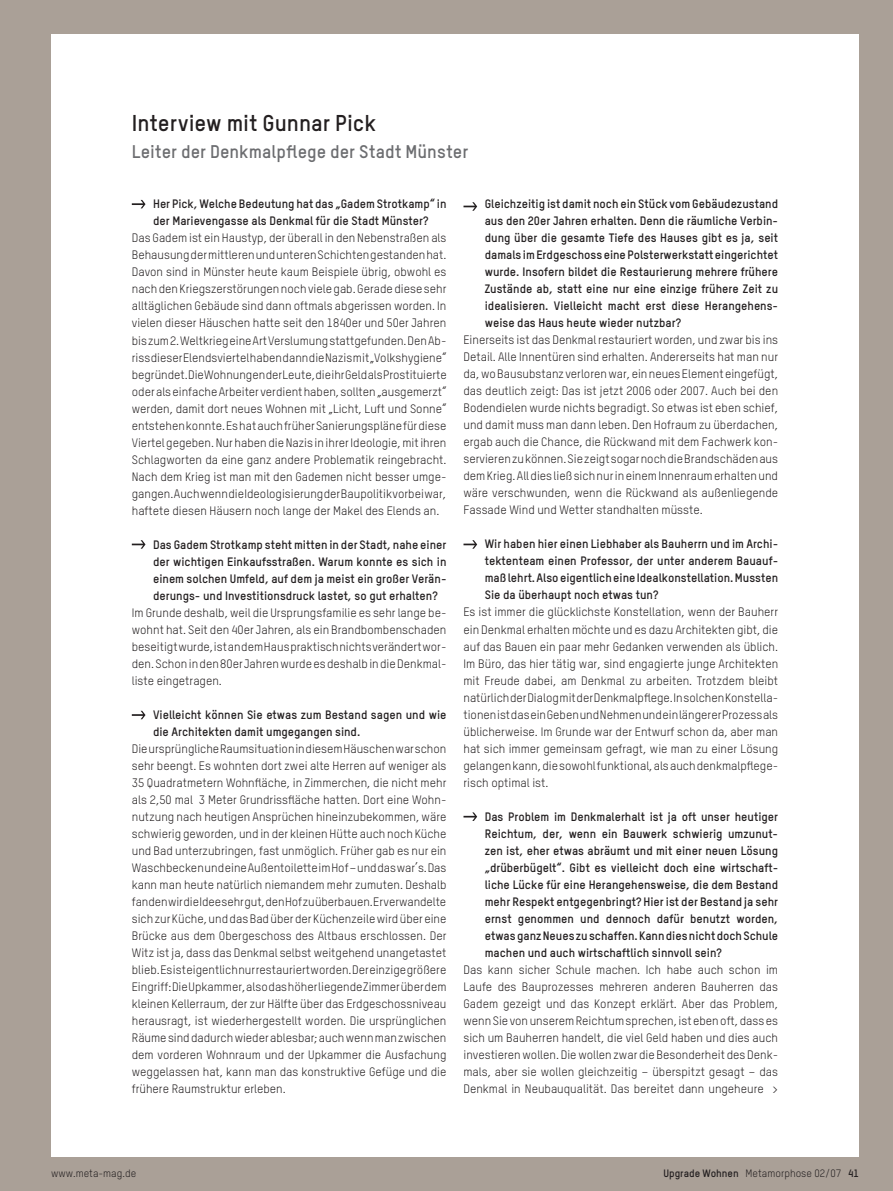
<style>
.page{position:relative;width:893px;height:1191px;background:#aaa097}
.page>*{position:absolute;margin:0;border:0;box-sizing:border-box;transform-origin:0 0}
.t1{font:900 22.5px "TSTAR";color:#231f20}
.t2{font:900 18px "TSTAR";color:#6c6d70}
.t3{font:12px/17px "TSTAR";color:#231f20;text-align:justify}
.t4{font:900 12px/17px "TSTAR";color:#231f20;text-align:justify}
.t5{font:10.5px "TSTAR";color:#231f20}
.s1{font-weight:900}
</style>
<div class="page">
<div style="left:51px;top:34px;width:808px;height:1123px;background:#fff"></div>
<svg style="left:132px;top:200px;width:14px;height:8px"></svg>
<svg style="left:132px;top:540px;width:14px;height:9px"></svg>
<svg style="left:132px;top:711px;width:14px;height:8px"></svg>
<svg style="left:463px;top:202px;width:14px;height:9px"></svg>
<svg style="left:463px;top:540px;width:14px;height:9px"></svg>
<svg style="left:463px;top:812px;width:14px;height:9px"></svg>
<h1 class="t1" style="left:132px;top:110px;width:246px">Interview mit Gunnar Pick</h1>
<h2 class="t2" style="left:132px;top:141px;width:338px">Leiter der Denkmalpflege der Stadt Münster</h2>
<p class="t4" style="left:153px;top:195px;width:295px">Her Pick, Welche Bedeutung hat das „Gadem Strotkamp“ in der Marievengasse als Denkmal für die Stadt Münster?</p>
<p class="t3" style="left:132px;top:229px;width:316px">Das Gadem ist ein Haustyp, der überall in den Nebenstraßen als Behausung der mittleren und unteren Schichten gestanden hat.<br>Davon sind in Münster heute kaum Beispiele übrig, obwohl es nach den Kriegszerstörungen noch viele gab. Gerade diese sehr alltäglichen Gebäude sind dann oftmals abgerissen worden. In vielen dieser Häuschen hatte seit den 1840er und 50er Jahren bis zum 2. Weltkrieg eine Art Verslumung stattgefunden. Den Ab&shy;riss dieser Elendsviertel haben dann die Nazis mit „Volkshygiene“ begründet. Die Wohnungen der Leute, die ihr Geld als Prostituierte oder als einfache Arbeiter verdient haben, sollten „ausgemerzt“ werden, damit dort neues Wohnen mit „Licht, Luft und Sonne“ entstehen konnte. Es hat auch früher Sanierungspläne für diese Viertel gegeben. Nur haben die Nazis in ihrer Ideologie, mit ihren Schlagworten da eine ganz andere Problematik reingebracht.<br>Nach dem Krieg ist man mit den Gademen nicht besser umge&shy;gangen. Auch wenn die Ideologisierung der Baupolitik vorbei war, haftete diesen Häusern noch lange der Makel des Elends an.</p>
<p class="t4" style="left:153px;top:536px;width:295px">Das Gadem Strotkamp steht mitten in der Stadt, nahe einer der wichtigen Einkaufsstraßen. Warum konnte es sich in einem solchen Umfeld, auf dem ja meist ein großer Verän&shy;derungs- und Investitionsdruck lastet, so gut erhalten?</p>
<p class="t3" style="left:132px;top:604px;width:316px">Im Grunde deshalb, weil die Ursprungsfamilie es sehr lange be&shy;wohnt hat. Seit den 40er Jahren, als ein Brandbombenschaden beseitigt wurde, ist an dem Haus praktisch nichts verändert wor&shy;den. Schon in den 80er Jahren wurde es deshalb in die Denkmal&shy;liste eingetragen.</p>
<p class="t4" style="left:153px;top:706px;width:295px">Vielleicht können Sie etwas zum Bestand sagen und wie die Architekten damit umgegangen sind.</p>
<p class="t3" style="left:132px;top:740px;width:316px">Die ursprüngliche Raumsituation in diesem Häuschen war schon sehr beengt. Es wohnten dort zwei alte Herren auf weniger als 35 Quadratmetern Wohnfläche, in Zimmerchen, die nicht mehr als 2,50 mal 3 Meter Grundrissfläche hatten. Dort eine Wohn&shy;nutzung nach heutigen Ansprüchen hineinzubekommen, wäre schwierig geworden, und in der kleinen Hütte auch noch Küche und Bad unterzubringen, fast unmöglich. Früher gab es nur ein Waschbecken und eine Außentoilette im Hof – und das war’s. Das kann man heute natürlich niemandem mehr zumuten. Deshalb fanden wir die Idee sehr gut, den Hof zu überbauen. Er verwandelte sich zur Küche, und das Bad über der Küchenzeile wird über eine Brücke aus dem Obergeschoss des Altbaus erschlossen. Der Witz ist ja, dass das Denkmal selbst weitgehend unangetastet blieb. Es ist eigentlich nur restauriert worden. Der einzige größere Eingriff: Die Upkammer, also das höher liegende Zimmer über dem kleinen Kellerraum, der zur Hälfte über das Erdgeschossniveau herausragt, ist wiederhergestellt worden. Die ursprünglichen Räume sind dadurch wieder ablesbar; auch wenn man zwischen dem vorderen Wohnraum und der Upkammer die Ausfachung weggelassen hat, kann man das konstruktive Gefüge und die frühere Raumstruktur erleben.</p>
<p class="t4" style="left:485px;top:195px;width:295px">Gleichzeitig ist damit noch ein Stück vom Gebäudezustand aus den 20er Jahren erhalten. Denn die räumliche Verbin&shy;dung über die gesamte Tiefe des Hauses gibt es ja, seit damals im Erdgeschoss eine Polsterwerkstatt eingerichtet wurde. Insofern bildet die Restaurierung mehrere frühere Zustände ab, statt eine nur eine einzige frühere Zeit zu idealisieren. Vielleicht macht erst diese Herangehens&shy;weise das Haus heute wieder nutzbar?</p>
<p class="t3" style="left:463px;top:331px;width:316px">Einerseits ist das Denkmal restauriert worden, und zwar bis ins Detail. Alle Innentüren sind erhalten. Andererseits hat man nur da, wo Bausubstanz verloren war, ein neues Element eingefügt, das deutlich zeigt: Das ist jetzt 2006 oder 2007. Auch bei den Bodendielen wurde nichts begradigt. So etwas ist eben schief, und damit muss man dann leben. Den Hofraum zu überdachen, ergab auch die Chance, die Rückwand mit dem Fachwerk kon&shy;servieren zu können. Sie zeigt sogar noch die Brandschäden aus dem Krieg. All dies ließ sich nur in einem Innenraum erhalten und wäre verschwunden, wenn die Rückwand als außenliegende Fassade Wind und Wetter standhalten müsste.</p>
<p class="t4" style="left:485px;top:535px;width:295px">Wir haben hier einen Liebhaber als Bauherrn und im Archi&shy;tektenteam einen Professor, der unter anderem Bauauf&shy;maß lehrt. Also eigentlich eine Idealkonstellation. Mussten Sie da überhaupt noch etwas tun?</p>
<p class="t3" style="left:463px;top:603px;width:316px">Es ist immer die glücklichste Konstellation, wenn der Bauherr ein Denkmal erhalten möchte und es dazu Architekten gibt, die auf das Bauen ein paar mehr Gedanken verwenden als üblich.<br>Im Büro, das hier tätig war, sind engagierte junge Architekten mit Freude dabei, am Denkmal zu arbeiten. Trotzdem bleibt natürlich der Dialog mit der Denkmalpflege. In solchen Konstella&shy;tionen ist das ein Geben und Nehmen und ein längerer Prozess als üblicherweise. Im Grunde war der Entwurf schon da, aber man hat sich immer gemeinsam gefragt, wie man zu einer Lösung gelangen kann, die sowohl funktional, als auch denkmalpflege&shy;risch optimal ist.</p>
<p class="t4" style="left:485px;top:807px;width:295px">Das Problem im Denkmalerhalt ist ja oft unser heutiger Reichtum, der, wenn ein Bauwerk schwierig umzunut&shy;zen ist, eher etwas abräumt und mit einer neuen Lösung „drüberbügelt“. Gibt es vielleicht doch eine wirtschaft&shy;liche Lücke für eine Herangehensweise, die dem Bestand mehr Respekt entgegenbringt? Hier ist der Bestand ja sehr ernst genommen und dennoch dafür benutzt worden, etwas ganz Neues zu schaffen. Kann dies nicht doch Schule machen und auch wirtschaftlich sinnvoll sein?</p>
<p class="t3" style="left:463px;top:960px;width:316px">Das kann sicher Schule machen. Ich habe auch schon im Laufe des Bauprozesses mehreren anderen Bauherren das Gadem gezeigt und das Konzept erklärt. Aber das Problem, wenn Sie von unserem Reichtum sprechen, ist eben oft, dass es sich um Bauherren handelt, die viel Geld haben und dies auch investieren wollen. Die wollen zwar die Besonderheit des Denk&shy;mals, aber sie wollen gleichzeitig – überspitzt gesagt – das Denkmal in Neubauqualität. Das bereitet dann ungeheure &gt;</p>
<p class="t5" style="left:51px;top:1166px;width:87px">www.meta-mag.de</p>
<p class="t5" style="left:663px;top:1166px;width:197px"><span class="s1">Upgrade Wohnen</span> Metamorphose 02/07 <span class="s1">41</span></p>
</div>
